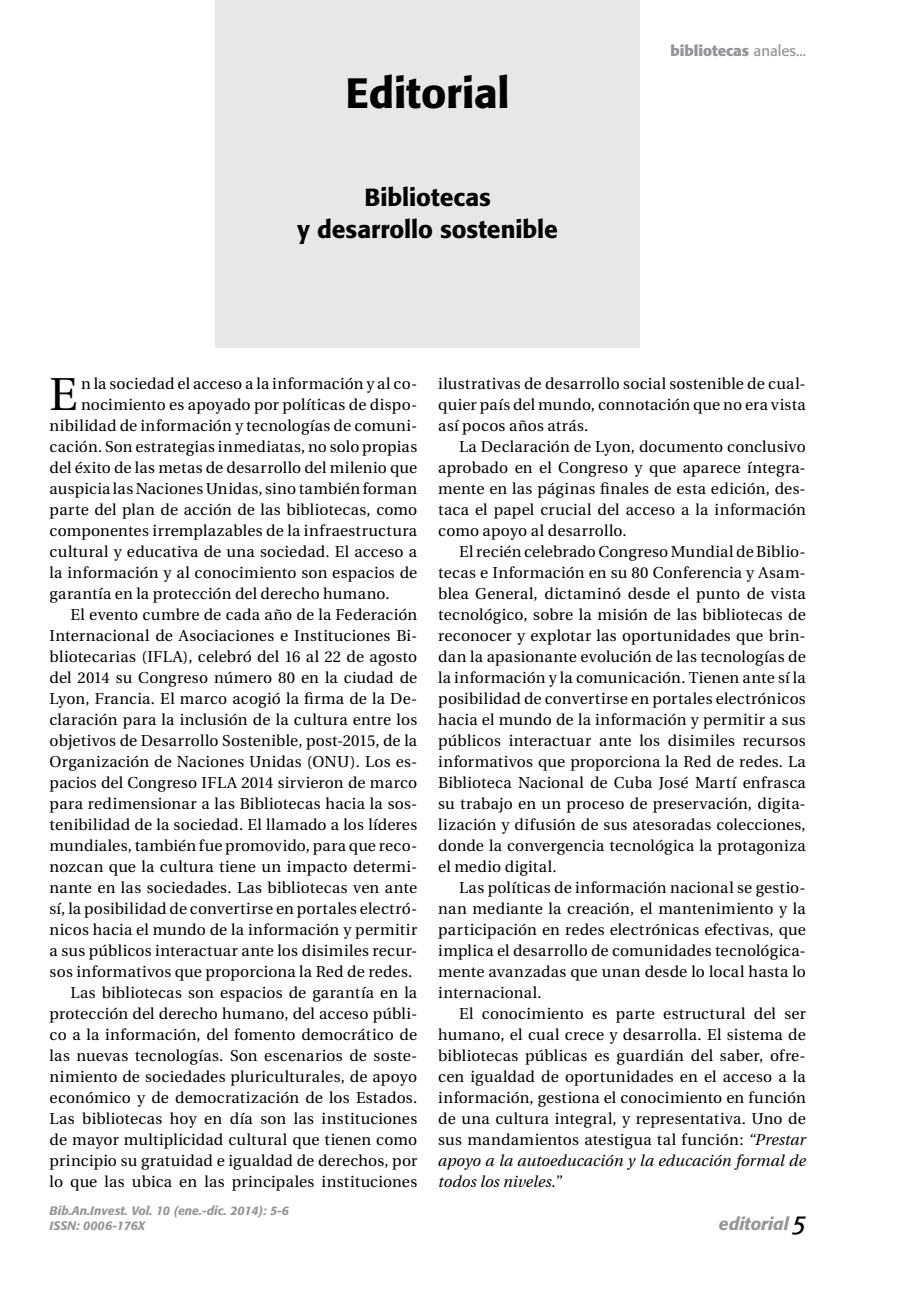
<style>
.page{position:relative;width:913px;height:1290px;background:#fff}
.page>*{position:absolute;margin:0;border:0;box-sizing:border-box;transform-origin:0 0}
.t1{font:46.02px "Utopia";color:#000}
.t2{font:500 42px "Formata";letter-spacing:-.005em;color:#000}
.t3{font:500 24.5px/31.5px "Formata";color:#000;text-align:center}
.t4{font:italic 500 17.5px "Formata";color:#939598}
.t5{font:15.75px/21px "Utopia";letter-spacing:.015em;color:#000;text-align:justify}
.t6{font:700 14.88px "Formata";color:#939598}
.t7{font:italic 500 12.25px "Formata";color:#939598}
.s1{font-weight:400}
.s2{font-style:italic}
</style>
<div class="page">
<div style="left:215px;top:0;width:425px;height:347px;background:#e6e7e8"></div>
<h2 class="t2" style="left:346px;top:67px;width:166px">Editorial</h2>
<h3 class="t3" style="left:298px;top:182px;width:262px">Bibliotecas<br>y desarrollo sostenible</h3>
<p class="t6" style="left:670px;top:42px;width:137px">bibliotecas <span class="s1">anales...</span></p>
<h1 class="t1" style="left:50px;top:369px;width:29px">E</h1>
<p class="t5" style="left:81px;top:374px;width:338px">n la sociedad el acceso a la información y al co-</p>
<p class="t5" style="left:81px;top:395px;width:338px">nocimiento es apoyado por políticas de dispo-</p>
<p class="t5" style="left:50px;top:416px;width:369px">nibilidad de información y tecnologías de comuni-</p>
<p class="t5" style="left:50px;top:437px;width:369px">cación. Son estrategias inmediatas, no solo propias</p>
<p class="t5" style="left:50px;top:458px;width:369px">del éxito de las metas de desarrollo del milenio que</p>
<p class="t5" style="left:50px;top:479px;width:369px">auspicia las Naciones Unidas, sino también forman</p>
<p class="t5" style="left:50px;top:500px;width:369px">parte del plan de acción de las bibliotecas, como</p>
<p class="t5" style="left:50px;top:521px;width:369px">componentes irremplazables de la infraestructura</p>
<p class="t5" style="left:50px;top:542px;width:369px">cultural y educativa de una sociedad. El acceso a</p>
<p class="t5" style="left:50px;top:563px;width:369px">la información y al conocimiento son espacios de</p>
<p class="t5" style="left:50px;top:584px;width:341px">garantía en la protección del derecho humano.</p>
<p class="t5" style="left:71px;top:605px;width:348px">El evento cumbre de cada año de la Federación</p>
<p class="t5" style="left:50px;top:626px;width:369px">Internacional de Asociaciones e Instituciones Bi-</p>
<p class="t5" style="left:50px;top:647px;width:369px">bliotecarias (IFLA), celebró del 16 al 22 de agosto</p>
<p class="t5" style="left:50px;top:668px;width:369px">del 2014 su Congreso número 80 en la ciudad de</p>
<p class="t5" style="left:50px;top:689px;width:369px">Lyon, Francia. El marco acogió la firma de la De-</p>
<p class="t5" style="left:50px;top:710px;width:369px">claración para la inclusión de la cultura entre los</p>
<p class="t5" style="left:50px;top:731px;width:369px">objetivos de Desarrollo Sostenible, post-2015, de la</p>
<p class="t5" style="left:50px;top:752px;width:369px">Organización de Naciones Unidas (ONU). Los es-</p>
<p class="t5" style="left:50px;top:773px;width:369px">pacios del Congreso IFLA 2014 sirvieron de marco</p>
<p class="t5" style="left:50px;top:794px;width:369px">para redimensionar a las Bibliotecas hacia la sos-</p>
<p class="t5" style="left:50px;top:815px;width:369px">tenibilidad de la sociedad. El llamado a los líderes</p>
<p class="t5" style="left:50px;top:836px;width:369px">mundiales, también fue promovido, para que reco-</p>
<p class="t5" style="left:50px;top:857px;width:369px">nozcan que la cultura tiene un impacto determi-</p>
<p class="t5" style="left:50px;top:878px;width:369px">nante en las sociedades. Las bibliotecas ven ante</p>
<p class="t5" style="left:50px;top:899px;width:369px">sí, la posibilidad de convertirse en portales electró-</p>
<p class="t5" style="left:50px;top:920px;width:369px">nicos hacia el mundo de la información y permitir</p>
<p class="t5" style="left:50px;top:941px;width:369px">a sus públicos interactuar ante los disimiles recur-</p>
<p class="t5" style="left:50px;top:962px;width:364px">sos informativos que proporciona la Red de redes.</p>
<p class="t5" style="left:71px;top:983px;width:348px">Las bibliotecas son espacios de garantía en la</p>
<p class="t5" style="left:50px;top:1004px;width:369px">protección del derecho humano, del acceso públi-</p>
<p class="t5" style="left:50px;top:1025px;width:369px">co a la información, del fomento democrático de</p>
<p class="t5" style="left:50px;top:1046px;width:369px">las nuevas tecnologías. Son escenarios de soste-</p>
<p class="t5" style="left:50px;top:1067px;width:369px">nimiento de sociedades pluriculturales, de apoyo</p>
<p class="t5" style="left:50px;top:1088px;width:369px">económico y de democratización de los Estados.</p>
<p class="t5" style="left:50px;top:1109px;width:369px">Las bibliotecas hoy en día son las instituciones</p>
<p class="t5" style="left:50px;top:1130px;width:369px">de mayor multiplicidad cultural que tienen como</p>
<p class="t5" style="left:50px;top:1151px;width:369px">principio su gratuidad e igualdad de derechos, por</p>
<p class="t5" style="left:50px;top:1172px;width:369px">lo que las ubica en las principales instituciones</p>
<p class="t5" style="left:438px;top:374px;width:369px">ilustrativas de desarrollo social sostenible de cual&shy;quier país del mundo, connotación que no era vista así pocos años atrás.</p>
<p class="t5" style="left:438px;top:437px;width:369px;text-indent:21px">La Declaración de Lyon, documento conclusivo aprobado en el Congreso y que aparece íntegra&shy;mente en las páginas finales de esta edición, des&shy;taca el papel crucial del acceso a la información como apoyo al desarrollo.</p>
<p class="t5" style="left:438px;top:542px;width:369px;text-indent:21px">El recién celebrado Congreso Mundial de Biblio&shy;tecas e Información en su 80 Conferencia y Asam&shy;blea General, dictaminó desde el punto de vista tecnológico, sobre la misión de las bibliotecas de reconocer y explotar las oportunidades que brin&shy;dan la apasionante evolución de las tecnologías de la información y la comunicación. Tienen ante sí la posibilidad de convertirse en portales electrónicos hacia el mundo de la información y permitir a sus públicos interactuar ante los disimiles recursos informativos que proporciona la Red de redes. La Biblioteca Nacional de Cuba José Martí enfrasca su trabajo en un proceso de preservación, digita&shy;lización y difusión de sus atesoradas colecciones, donde la convergencia tecnológica la protagoniza el medio digital.</p>
<p class="t5" style="left:438px;top:878px;width:369px;text-indent:21px">Las políticas de información nacional se gestio&shy;nan mediante la creación, el mantenimiento y la participación en redes electrónicas efectivas, que implica el desarrollo de comunidades tecnológica&shy;mente avanzadas que unan desde lo local hasta lo internacional.</p>
<p class="t5" style="left:438px;top:1004px;width:369px;text-indent:21px">El conocimiento es parte estructural del ser humano, el cual crece y desarrolla. El sistema de bibliotecas públicas es guardián del saber, ofre&shy;cen igualdad de oportunidades en el acceso a la información, gestiona el conocimiento en función de una cultura integral, y representativa. Uno de sus mandamientos atestigua tal función: <span class="s2">“Prestar apoyo a la autoeducación y la educación formal de todos los niveles.”</span></p>
<p class="t7" style="left:50px;top:1203px;width:241px">Bib.An.Invest. Vol. 10 (ene.-dic. 2014): 5-6</p>
<p class="t7" style="left:50px;top:1218px;width:97px">ISSN: 0006-176X</p>
<p class="t4" style="left:719px;top:1213px;width:71px">editorial</p>
</div>
